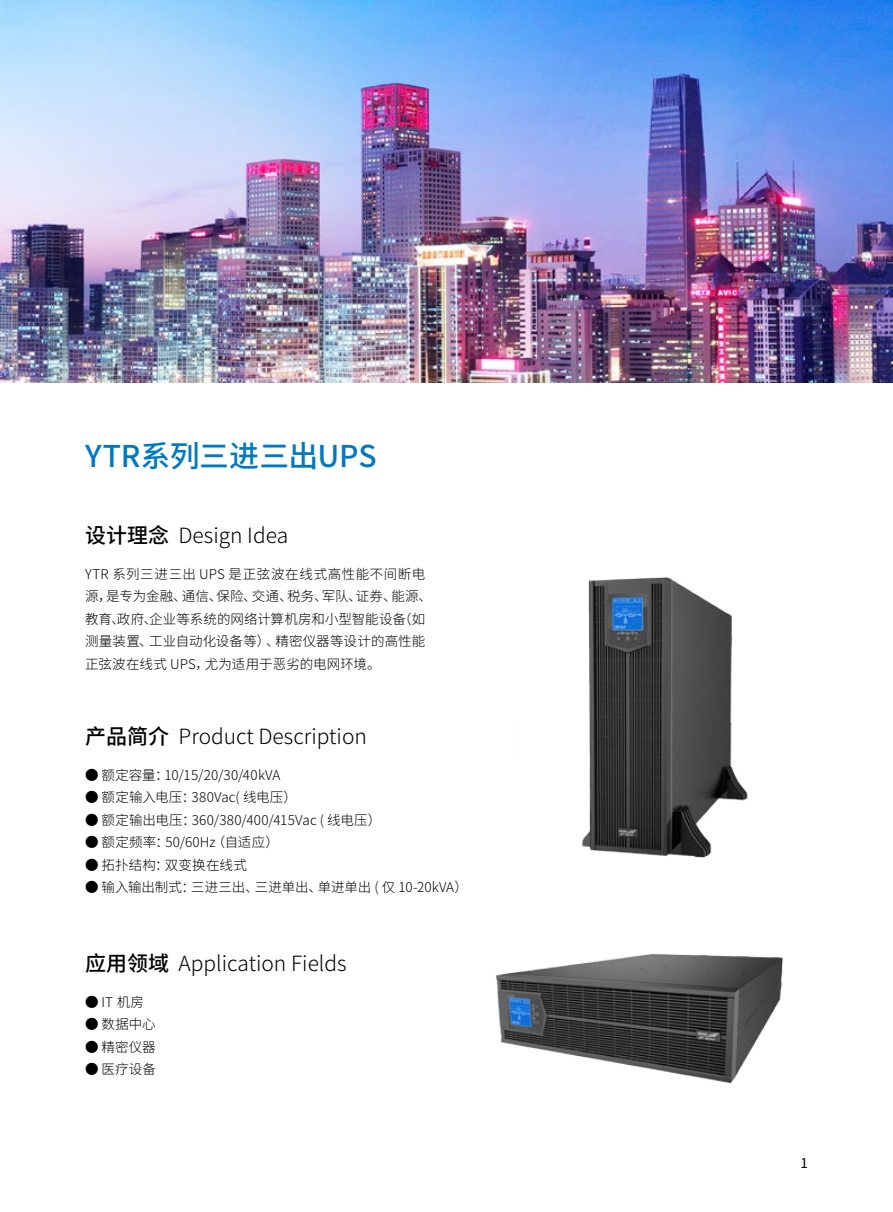
<style>
.page{position:relative;width:893px;height:1212px;background:#fff}
.page>*{position:absolute;margin:0;border:0;box-sizing:border-box;transform-origin:0 0}
.t1{font:500 30px "Source Han Sans CN";letter-spacing:-.01em;color:#0079c0}
.t2{font:300 21px "Source Han Sans CN";color:#000}
.t3{font:300 13.5px/22.5px "Source Han Sans CN";letter-spacing:.01em;color:#000}
.t4{font:300 13.5px "Source Han Sans CN";letter-spacing:-.01em;color:#000}
.t5{font:13.5px "Source Han Sans CN";color:#000}
.s1{font-weight:500}
</style>
<div class="page">
<img style="left:0;top:0;width:893px;height:383px">
<img style="left:582px;top:577px;width:166px;height:281px">
<img style="left:496px;top:953px;width:287px;height:131px">
<h1 class="t1" style="left:85px;top:439px;width:293px">YTR系列三进三出UPS</h1>
<h2 class="t2" style="left:85px;top:523px;width:205px"><span class="s1">设计理念</span> Design Idea</h2>
<p class="t3" style="left:85px;top:563px;width:348px">YTR 系列三进三出 UPS 是正弦波在线式高性能不间断电源，是专为金融、通信、保险、交通、税务、军队、证券、能源、教育、政府、企业等系统的网络计算机房和小型智能设备（如测量装置、工业自动化设备等）、精密仪器等设计的高性能正弦波在线式 UPS，尤为适用于恶劣的电网环境。</p>
<h2 class="t2" style="left:85px;top:725px;width:283px"><span class="s1">产品简介</span> Product Description</h2>
<p class="t3" style="left:85px;top:764px;width:197px">● 额定容量：10/15/20/30/40kVA</p>
<p class="t3" style="left:85px;top:786px;width:214px">● 额定输入电压：380Vac( 线电压）</p>
<p class="t3" style="left:85px;top:809px;width:298px">● 额定输出电压：360/380/400/415Vac ( 线电压）</p>
<p class="t3" style="left:85px;top:831px;width:195px">● 额定频率：50/60Hz（自适应）</p>
<p class="t3" style="left:85px;top:854px;width:163px">● 拓扑结构：双变换在线式</p>
<p class="t4" style="left:85px;top:880px;width:384px">● 输入输出制式：三进三出、三进单出、单进单出 ( 仅 10-20kVA）</p>
<h2 class="t2" style="left:85px;top:951px;width:263px"><span class="s1">应用领域</span> Application Fields</h2>
<p class="t3" style="left:85px;top:991px;width:61px">● IT 机房</p>
<p class="t3" style="left:85px;top:1013px;width:72px">● 数据中心</p>
<p class="t3" style="left:85px;top:1036px;width:72px">● 精密仪器</p>
<p class="t3" style="left:85px;top:1058px;width:72px">● 医疗设备</p>
<p class="t5" style="left:800px;top:1155px;width:9px">1</p>
</div>
